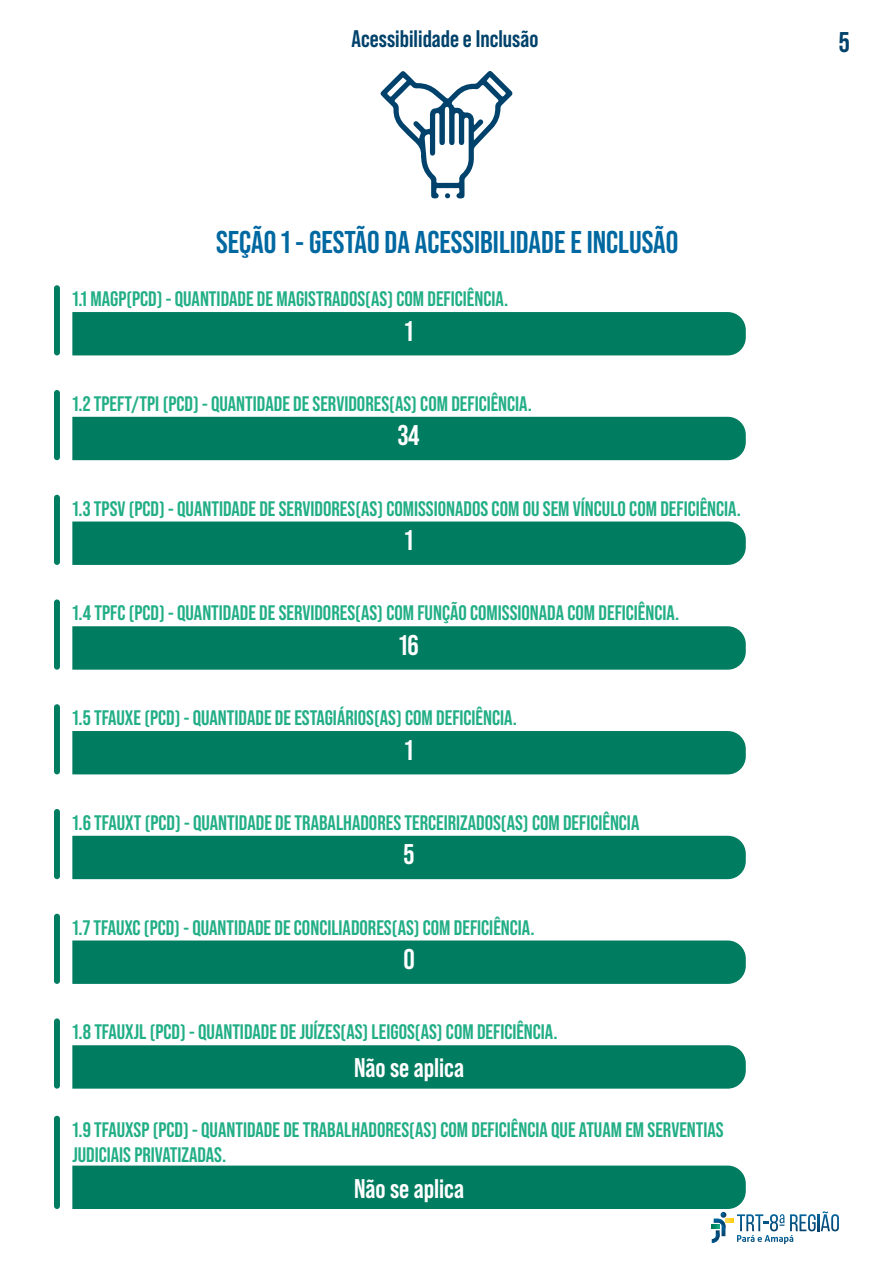
<style>
.page{position:relative;width:893px;height:1263px;background:#fff}
.page>*{position:absolute;margin:0;border:0;box-sizing:border-box;transform-origin:0 0}
.t1{font:700 31.5px "Bebas Neue Pro";color:#0068a1}
.t2{font:700 28.5px "Bebas Neue Pro";color:#fff}
.t3{font:700 28.5px "Bebas Neue Pro";color:#00426b}
.t4{font:700 27px "Bebas Neue Pro";color:#fff}
.t5{font:700 24px "Bebas Neue Pro";color:#00426b}
.t6{font:700 21px/25.2px "Bebas Neue Pro";color:#22ae86}
</style>
<div class="page">
<div style="left:72px;top:312px;width:674px;height:43px;background:#007c60"></div>
<div style="left:54px;top:285px;width:6px;height:70px;background:#007c60;border-radius:3px"></div>
<div style="left:54px;top:390px;width:6px;height:70px;background:#007c60;border-radius:3px"></div>
<div style="left:54px;top:495px;width:6px;height:70px;background:#007c60;border-radius:3px"></div>
<div style="left:54px;top:599px;width:6px;height:71px;background:#007c60;border-radius:3px"></div>
<div style="left:54px;top:704px;width:6px;height:70px;background:#007c60;border-radius:3px"></div>
<div style="left:54px;top:809px;width:6px;height:70px;background:#007c60;border-radius:3px"></div>
<div style="left:54px;top:914px;width:6px;height:70px;background:#007c60;border-radius:3px"></div>
<div style="left:54px;top:1018px;width:6px;height:71px;background:#007c60;border-radius:3px"></div>
<div style="left:72px;top:417px;width:674px;height:43px;background:#007c60"></div>
<div style="left:72px;top:521px;width:674px;height:44px;background:#007c60"></div>
<div style="left:72px;top:1045px;width:674px;height:44px;background:#007c60"></div>
<div style="left:72px;top:626px;width:674px;height:44px;background:#007c60"></div>
<div style="left:72px;top:940px;width:674px;height:44px;background:#007c60"></div>
<div style="left:72px;top:731px;width:674px;height:43px;background:#007c60"></div>
<div style="left:72px;top:836px;width:674px;height:43px;background:#007c60"></div>
<div style="left:54px;top:1116px;width:6px;height:93px;background:#007c60;border-radius:3px"></div>
<svg style="left:72px;top:1165px;width:767px;height:79px"></svg>
<svg style="left:380px;top:71px;width:133px;height:128px"></svg>
<p class="t5" style="left:352px;top:25px;width:188px">Acessibilidade e Inclusão</p>
<h2 class="t3" style="left:839px;top:26px;width:12px">5</h2>
<h1 class="t1" style="left:216px;top:224px;width:464px">SEÇÃO 1 - GESTÃO DA ACESSIBILIDADE E INCLUSÃO</h1>
<p class="t6" style="left:72px;top:286px;width:437px">1.1 MAGP(PCD) - QUANTIDADE DE MAGISTRADOS(AS) COM DEFICIÊNCIA.</p>
<h2 class="t2" style="left:405px;top:314px;width:10px">1</h2>
<p class="t6" style="left:72px;top:391px;width:461px">1.2 TPEFT/TPI (PCD) - QUANTIDADE DE SERVIDORES(AS) COM DEFICIÊNCIA.</p>
<h2 class="t2" style="left:398px;top:419px;width:24px">34</h2>
<p class="t6" style="left:72px;top:496px;width:670px">1.3 TPSV (PCD) - QUANTIDADE DE SERVIDORES(AS) COMISSIONADOS COM OU SEM VÍNCULO COM DEFICIÊNCIA.</p>
<h2 class="t2" style="left:405px;top:524px;width:10px">1</h2>
<p class="t6" style="left:72px;top:600px;width:608px">1.4 TPFC (PCD) - QUANTIDADE DE SERVIDORES(AS) COM FUNÇÃO COMISSIONADA COM DEFICIÊNCIA.</p>
<h2 class="t2" style="left:399px;top:629px;width:21px">16</h2>
<p class="t6" style="left:72px;top:705px;width:446px">1.5 TFAUXE (PCD) - QUANTIDADE DE ESTAGIÁRIOS(AS) COM DEFICIÊNCIA.</p>
<h2 class="t2" style="left:405px;top:733px;width:10px">1</h2>
<p class="t6" style="left:72px;top:810px;width:568px">1.6 TFAUXT (PCD) - QUANTIDADE DE TRABALHADORES TERCEIRIZADOS(AS) COM DEFICIÊNCIA</p>
<h2 class="t2" style="left:404px;top:838px;width:12px">5</h2>
<p class="t6" style="left:72px;top:914px;width:464px">1.7 TFAUXC (PCD) - QUANTIDADE DE CONCILIADORES(AS) COM DEFICIÊNCIA.</p>
<h2 class="t2" style="left:403px;top:943px;width:13px">0</h2>
<p class="t6" style="left:72px;top:1019px;width:487px">1.8 TFAUXJL (PCD) - QUANTIDADE DE JUÍZES(AS) LEIGOS(AS) COM DEFICIÊNCIA.</p>
<p class="t4" style="left:354px;top:1052px;width:112px">Não se aplica</p>
<p class="t6" style="left:72px;top:1116px;width:653px">1.9 TFAUXSP (PCD) - QUANTIDADE DE TRABALHADORES(AS) COM DEFICIÊNCIA QUE ATUAM EM SERVENTIAS<br>JUDICIAIS PRIVATIZADAS.</p>
<p class="t4" style="left:354px;top:1173px;width:112px">Não se aplica</p>
</div>
